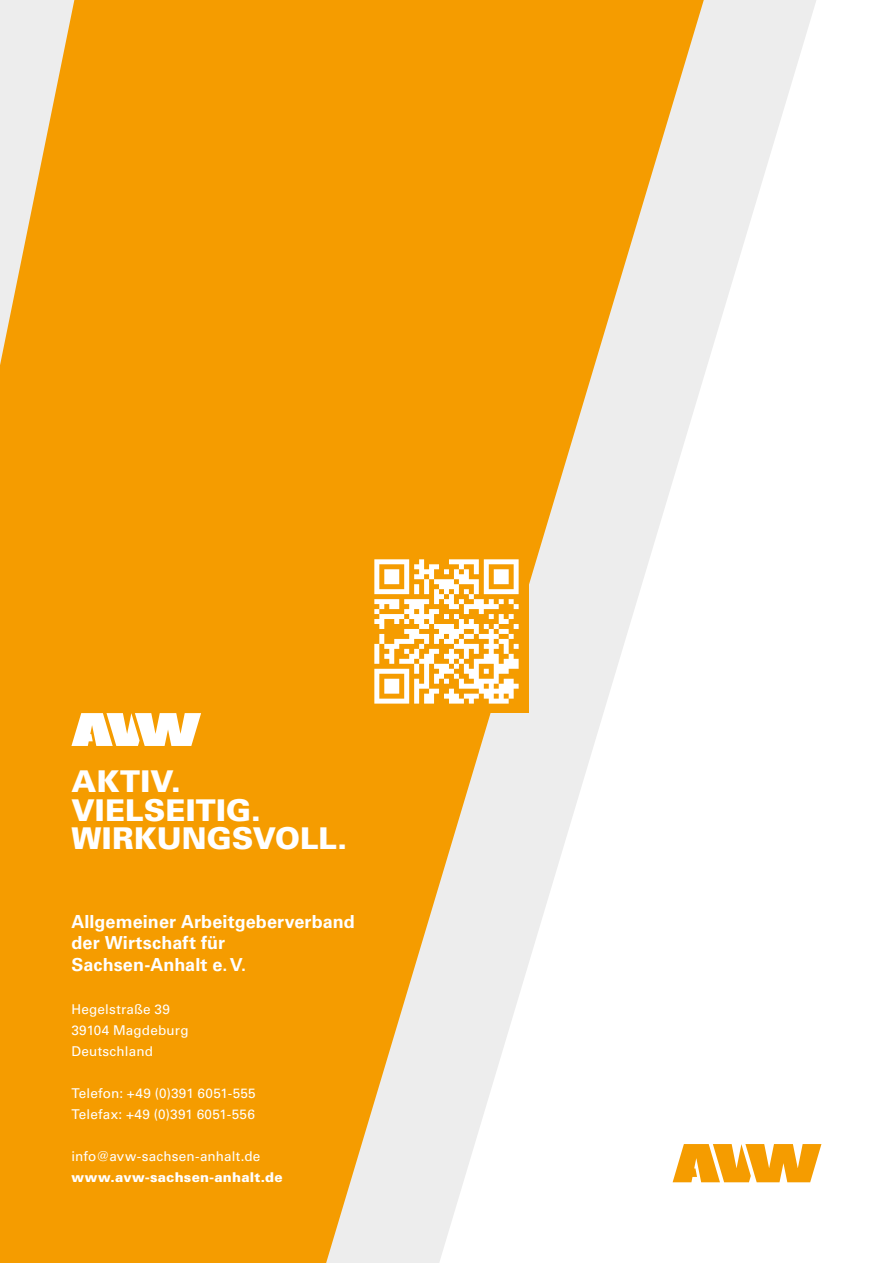
<style>
.page{position:relative;width:893px;height:1263px;background:#fff}
.page>*{position:absolute;margin:0;border:0;box-sizing:border-box;transform-origin:0 0}
.t1{font:900 30px/28.5px "Univers LT Std";color:#fff}
.t2{font:700 18px/21.6px "Univers LT Std";letter-spacing:.005em;color:#fff}
.t3{font:13.5px/21px "Univers LT Std";letter-spacing:.015em;color:#fff}
.t4{font:900 13.5px "Univers LT Std";letter-spacing:.015em;color:#fff}
</style>
<div class="page">
<div style="left:0;top:0;width:439px;height:1263px;background:#f59c00"></div>
<svg style="left:71px;top:713px;width:130px;height:33px"></svg>
<svg style="left:439px;top:0;width:383px;height:1262px"></svg>
<svg style="left:673px;top:1144px;width:148px;height:38px"></svg>
<div style="left:364px;top:550px;width:165px;height:163px;background:#f59c00"></div>
<svg style="left:374px;top:559px;width:145px;height:145px"></svg>
<h1 class="t1" style="left:71px;top:767px;width:278px">AKTIV.<br>VIELSEITIG.<br>WIRKUNGSVOLL.</h1>
<h2 class="t2" style="left:71px;top:910px;width:285px">Allgemeiner Arbeitgeberverband der Wirtschaft für<br>Sachsen-Anhalt e.V.</h2>
<p class="t3" style="left:71px;top:999px;width:119px">Hegelstraße 39<br>39104 Magdeburg<br>Deutschland</p>
<p class="t3" style="left:71px;top:1083px;width:186px">Telefon: +49 (0)391 6051-555<br>Telefax: +49 (0)391 6051-556</p>
<p class="t3" style="left:71px;top:1146px;width:191px">info@avw-sachsen-anhalt.de</p>
<p class="t4" style="left:71px;top:1169px;width:213px">www.avw-sachsen-anhalt.de</p>
</div>
